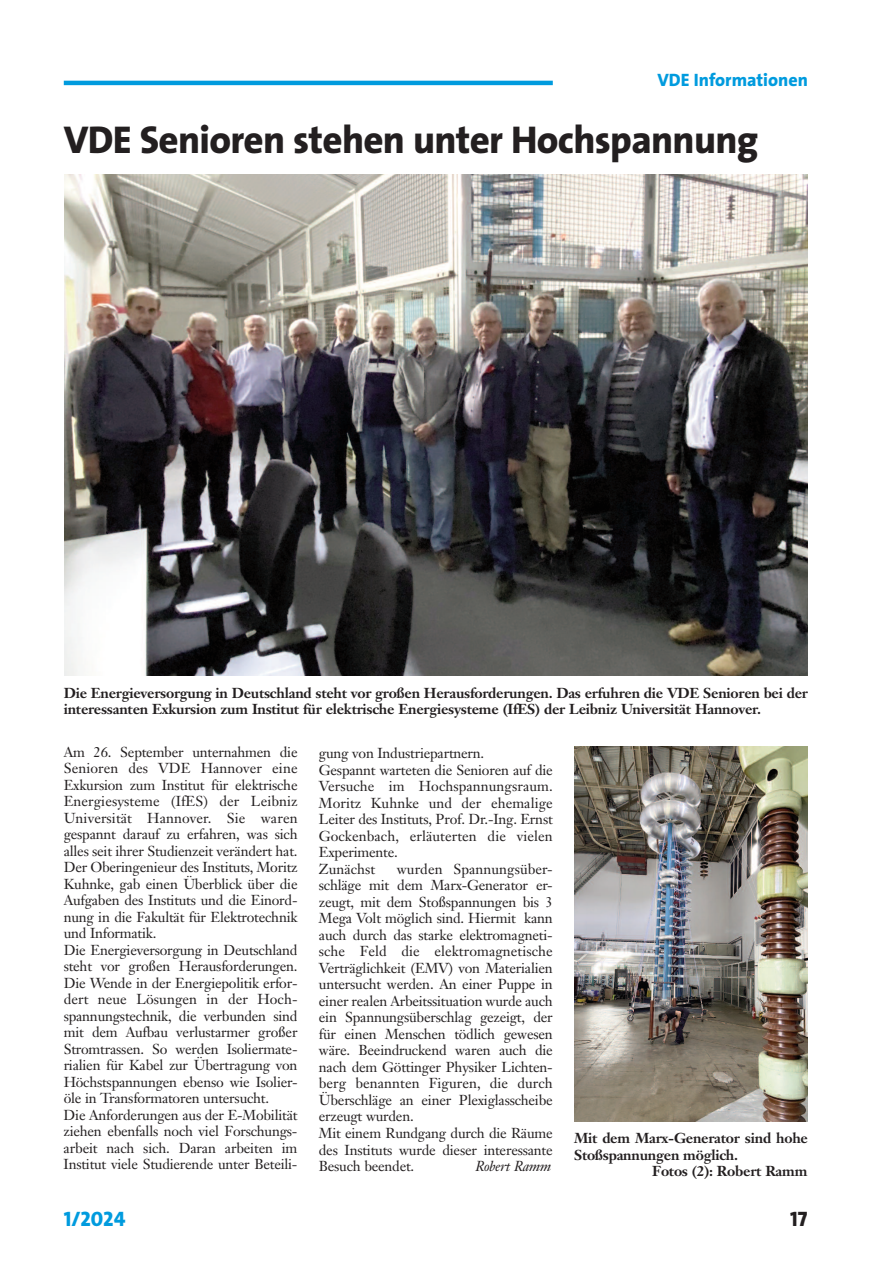
<style>
.page{position:relative;width:893px;height:1263px;background:#fff}
.page>*{position:absolute;margin:0;border:0;box-sizing:border-box;transform-origin:0 0}
.t1{font:800 39px "The Sans";letter-spacing:-.02em;color:#231f20}
.t2{font:21px "The Sans Extra Bold Caps";color:#009bde}
.t3{font:21px "The Sans Extra Bold Caps";color:#231f20}
.t4{font:800 18px "The Sans";color:#009bde}
.t5{font:14.25px/16.5px "Janson Text";letter-spacing:-.015em;color:#231f20}
.t6{font:700 14.25px/16.5px "Janson Text";letter-spacing:-.015em;color:#231f20}
.t7{font:italic 14.25px "Janson Text";letter-spacing:-.015em;color:#231f20}
</style>
<div class="page">
<hr style="left:64px;top:81px;width:489px;height:4px;background:#009bde">
<img style="left:574px;top:747px;width:234px;height:374px">
<img style="left:64px;top:174px;width:744px;height:501px">
<p class="t4" style="left:657px;top:72px;width:152px">VDE Informationen</p>
<h1 class="t1" style="left:64px;top:124px;width:696px">VDE Senioren stehen unter Hochspannung</h1>
<p class="t6" style="left:64px;top:686px;width:746px">Die Energieversorgung in Deutschland steht vor großen Herausforderungen. Das erfuhren die VDE Senioren bei der interessanten Exkursion zum Institut für elektrische Energiesysteme (IfES) der Leibniz Universität Hannover.</p>
<p class="t5" style="left:64px;top:745px;width:235px">Am 26. September unternahmen die Senioren des VDE Hannover eine Exkursion zum Institut für elektrische Energiesysteme (IfES) der Leibniz Universität Hannover. Sie waren gespannt darauf zu erfahren, was sich alles seit ihrer Studienzeit verändert hat.<br>Der Oberingenieur des Instituts, Moritz Kuhnke, gab einen Überblick über die Aufgaben des Instituts und die Einord&shy;nung in die Fakultät für Elektrotechnik und Informatik.<br>Die Energieversorgung in Deutschland steht vor großen Herausforderungen.<br>Die Wende in der Energiepolitik erfor&shy;dert neue Lösungen in der Hoch&shy;spannungstechnik, die verbunden sind mit dem Aufbau verlustarmer großer Stromtrassen. So werden Isoliermate&shy;rialien für Kabel zur Übertragung von Höchstspannungen ebenso wie Isolier&shy;öle in Transformatoren untersucht.<br>Die Anforderungen aus der E-Mobilität ziehen ebenfalls noch viel Forschungs&shy;arbeit nach sich. Daran arbeiten im Institut viele Studierende unter Beteili-</p>
<p class="t5" style="left:319px;top:747px;width:235px">gung von Industriepartnern.<br>Gespannt warteten die Senioren auf die<br>Versuche im Hochspannungsraum.<br>Moritz Kuhnke und der ehemalige<br>Leiter des Instituts, Prof. Dr.-Ing. Ernst<br>Gockenbach, erläuterten die vielen<br>Experimente.<br>Zunächst</p>
<p class="t5" style="left:319px;top:862px;width:235px;text-indent:78px">wurden Spannungsüber&shy;schläge mit dem Marx-Generator er&shy;zeugt, mit dem Stoßspannungen bis 3<br>Mega Volt möglich sind. Hiermit kann auch durch das starke elektromagneti&shy;sche Feld die elektromagnetische Verträglichkeit (EMV) von Materialien untersucht werden. An einer Puppe in einer realen Arbeitssituation wurde auch ein Spannungsüberschlag gezeigt, der für einen Menschen tödlich gewesen wäre. Beeindruckend waren auch die nach dem Göttinger Physiker Lichten&shy;berg benannten Figuren, die durch Überschläge an einer Plexiglasscheibe erzeugt wurden.<br>Mit einem Rundgang durch die Räume des Instituts wurde dieser interessante Besuch beendet.</p>
<p class="t7" style="left:475px;top:1160px;width:77px">Robert Ramm</p>
<p class="t6" style="left:574px;top:1131px;width:235px">Mit dem Marx-Generator sind hohe</p>
<p class="t6" style="left:574px;top:1148px;width:166px">Stoßspannungen möglich.</p>
<p class="t6" style="left:652px;top:1164px;width:157px">Fotos (2): Robert Ramm</p>
<h2 class="t2" style="left:64px;top:1211px;width:63px">1/2024</h2>
<h2 class="t3" style="left:790px;top:1211px;width:19px">17</h2>
</div>
